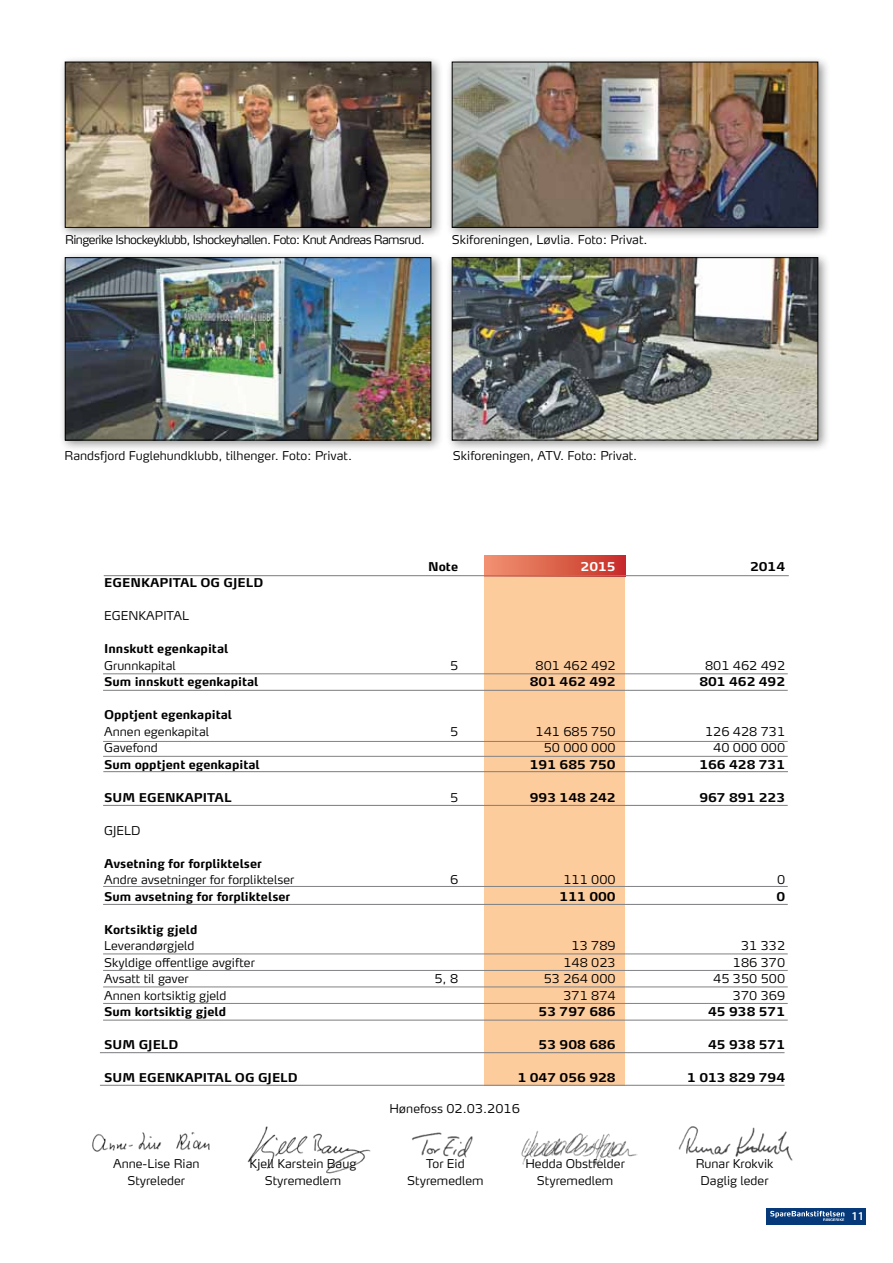
<style>
.page{position:relative;width:893px;height:1263px;background:#fff}
.page>*{position:absolute;margin:0;border:0;box-sizing:border-box;transform-origin:0 0}
.t1{font:300 12px "Max OT";color:#000}
.t2{font:700 12px "Max OT";color:#000}
.t3{font:300 12px "Max OT";letter-spacing:-.05em;color:#000}
.t4{font:700 12px "Max OT";color:#fff}
.t5{font:600 12px "Myriad Pro";color:#fff}
</style>
<div class="page">
<div style="left:59px;top:56px;width:384px;height:184px;background:#000;opacity:.42"></div>
<img style="left:67px;top:64px;width:362px;height:162px">
<div style="left:65px;top:62px;width:366px;height:166px;border:1px solid #000"></div>
<div style="left:59px;top:251px;width:384px;height:202px;background:#000;opacity:.42"></div>
<img style="left:67px;top:259px;width:362px;height:179px">
<div style="left:65px;top:257px;width:366px;height:183px;border:1px solid #000"></div>
<div style="left:446px;top:56px;width:384px;height:184px;background:#000;opacity:.42"></div>
<img style="left:454px;top:64px;width:362px;height:162px">
<div style="left:452px;top:62px;width:366px;height:166px;border:1px solid #000"></div>
<div style="left:446px;top:251px;width:384px;height:202px;background:#000;opacity:.42"></div>
<img style="left:454px;top:259px;width:362px;height:179px">
<div style="left:452px;top:257px;width:366px;height:183px;border:1px solid #000"></div>
<div style="left:485px;top:557px;width:140px;height:528px;background:#fdcc9d"></div>
<div style="left:485px;top:556px;width:140px;height:20px;background:linear-gradient(to right,#f29571,#c62e28)"></div>
<hr style="left:103px;top:673px;width:685px;height:1px;background:#808285">
<hr style="left:103px;top:690px;width:685px;height:1px;background:#808285">
<hr style="left:103px;top:756px;width:685px;height:1px;background:#808285">
<hr style="left:103px;top:771px;width:685px;height:1px;background:#808285">
<hr style="left:103px;top:741px;width:685px;height:1px;background:#808285">
<hr style="left:103px;top:805px;width:685px;height:1px;background:#808285">
<hr style="left:103px;top:904px;width:685px;height:1px;background:#808285">
<hr style="left:103px;top:886px;width:685px;height:1px;background:#808285">
<hr style="left:103px;top:954px;width:685px;height:1px;background:#808285">
<hr style="left:103px;top:970px;width:685px;height:1px;background:#808285">
<hr style="left:103px;top:987px;width:685px;height:1px;background:#808285">
<hr style="left:103px;top:1003px;width:685px;height:1px;background:#808285">
<hr style="left:103px;top:1019px;width:685px;height:2px;background:#808285">
<hr style="left:100px;top:1052px;width:684px;height:1px;background:#808285">
<hr style="left:100px;top:1085px;width:684px;height:1px;background:#808285">
<hr style="left:104px;top:575px;width:685px;height:1px;background:#808285">
<img style="left:92px;top:1132px;width:118px;height:20px">
<img style="left:521px;top:1131px;width:117px;height:35px">
<img style="left:247px;top:1126px;width:124px;height:48px">
<img style="left:678px;top:1126px;width:115px;height:34px">
<img style="left:412px;top:1132px;width:61px;height:26px">
<div style="left:766px;top:1208px;width:82px;height:16px;background:#053979"></div>
<svg style="left:770px;top:1211px;width:74px;height:10px"></svg>
<div style="left:850px;top:1208px;width:16px;height:16px;background:#053979"></div>
<p class="t3" style="left:65px;top:232px;width:361px">Ringerike Ishockeyklubb, Ishockeyhallen. Foto: Knut Andreas Ramsrud.</p>
<p class="t1" style="left:452px;top:232px;width:197px">Skiforeningen, Løvlia. Foto: Privat.</p>
<p class="t1" style="left:65px;top:448px;width:289px">Randsfjord Fuglehundklubb, tilhenger. Foto: Privat.</p>
<p class="t1" style="left:453px;top:448px;width:186px">Skiforeningen, ATV. Foto: Privat.</p>
<p class="t2" style="left:428px;top:558px;width:32px">Note</p>
<p class="t4" style="left:580px;top:558px;width:37px">2015</p>
<p class="t2" style="left:750px;top:558px;width:37px">2014</p>
<p class="t2" style="left:104px;top:575px;width:161px">EGENKAPITAL OG GJELD</p>
<p class="t1" style="left:104px;top:608px;width:86px">EGENKAPITAL</p>
<p class="t2" style="left:104px;top:641px;width:126px">Innskutt egenkapital</p>
<p class="t1" style="left:104px;top:657px;width:73px">Grunnkapital</p>
<p class="t1" style="left:450px;top:657px;width:10px">5</p>
<p class="t1" style="left:536px;top:657px;width:82px">801 462 492</p>
<p class="t1" style="left:705px;top:657px;width:82px">801 462 492</p>
<p class="t2" style="left:104px;top:674px;width:156px">Sum innskutt egenkapital</p>
<p class="t2" style="left:530px;top:674px;width:87px">801 462 492</p>
<p class="t2" style="left:699px;top:674px;width:87px">801 462 492</p>
<p class="t2" style="left:104px;top:707px;width:129px">Opptjent egenkapital</p>
<p class="t1" style="left:104px;top:723px;width:106px">Annen egenkapital</p>
<p class="t1" style="left:450px;top:723px;width:10px">5</p>
<p class="t1" style="left:536px;top:723px;width:82px">141 685 750</p>
<p class="t1" style="left:705px;top:723px;width:82px">126 428 731</p>
<p class="t1" style="left:104px;top:740px;width:55px">Gavefond</p>
<p class="t1" style="left:544px;top:740px;width:73px">50 000 000</p>
<p class="t1" style="left:713px;top:740px;width:73px">40 000 000</p>
<p class="t2" style="left:104px;top:756px;width:157px">Sum opptjent egenkapital</p>
<p class="t2" style="left:530px;top:756px;width:87px">191 685 750</p>
<p class="t2" style="left:699px;top:756px;width:87px">166 428 731</p>
<p class="t2" style="left:104px;top:789px;width:129px">SUM EGENKAPITAL</p>
<p class="t1" style="left:450px;top:789px;width:10px">5</p>
<p class="t2" style="left:530px;top:789px;width:87px">993 148 242</p>
<p class="t2" style="left:699px;top:789px;width:87px">967 891 223</p>
<p class="t1" style="left:104px;top:822px;width:38px">GJELD</p>
<p class="t2" style="left:104px;top:855px;width:159px">Avsetning for forpliktelser</p>
<p class="t1" style="left:104px;top:872px;width:192px">Andre avsetninger for forpliktelser</p>
<p class="t1" style="left:450px;top:872px;width:10px">6</p>
<p class="t1" style="left:563px;top:872px;width:54px">111 000</p>
<p class="t1" style="left:777px;top:872px;width:10px">0</p>
<p class="t2" style="left:104px;top:888px;width:188px">Sum avsetning for forpliktelser</p>
<p class="t2" style="left:560px;top:888px;width:58px">111 000</p>
<p class="t2" style="left:776px;top:888px;width:10px">0</p>
<p class="t2" style="left:104px;top:921px;width:95px">Kortsiktig gjeld</p>
<p class="t1" style="left:104px;top:938px;width:92px">Leverandørgjeld</p>
<p class="t1" style="left:572px;top:938px;width:46px">13 789</p>
<p class="t1" style="left:741px;top:938px;width:46px">31 332</p>
<p class="t1" style="left:104px;top:954px;width:152px">Skyldige offentlige avgifter</p>
<p class="t1" style="left:563px;top:954px;width:54px">148 023</p>
<p class="t1" style="left:733px;top:954px;width:54px">186 370</p>
<p class="t1" style="left:104px;top:971px;width:86px">Avsatt til gaver</p>
<p class="t1" style="left:434px;top:971px;width:25px">5, 8</p>
<p class="t1" style="left:544px;top:971px;width:73px">53 264 000</p>
<p class="t1" style="left:713px;top:971px;width:73px">45 350 500</p>
<p class="t1" style="left:104px;top:987px;width:124px">Annen kortsiktig gjeld</p>
<p class="t1" style="left:563px;top:987px;width:54px">371 874</p>
<p class="t1" style="left:733px;top:987px;width:54px">370 369</p>
<p class="t2" style="left:104px;top:1004px;width:123px">Sum kortsiktig gjeld</p>
<p class="t2" style="left:539px;top:1004px;width:79px">53 797 686</p>
<p class="t2" style="left:708px;top:1004px;width:79px">45 938 571</p>
<p class="t2" style="left:104px;top:1037px;width:76px">SUM GJELD</p>
<p class="t2" style="left:539px;top:1037px;width:79px">53 908 686</p>
<p class="t2" style="left:708px;top:1037px;width:79px">45 938 571</p>
<p class="t2" style="left:104px;top:1070px;width:195px">SUM EGENKAPITAL OG GJELD</p>
<p class="t2" style="left:518px;top:1070px;width:100px">1 047 056 928</p>
<p class="t2" style="left:687px;top:1070px;width:100px">1 013 829 794</p>
<p class="t1" style="left:113px;top:1156px;width:88px">Anne-Lise Rian</p>
<p class="t1" style="left:127px;top:1172px;width:59px">Styreleder</p>
<p class="t1" style="left:250px;top:1156px;width:108px">Kjell Karstein Baug</p>
<p class="t1" style="left:265px;top:1172px;width:78px">Styremedlem</p>
<p class="t1" style="left:389px;top:1101px;width:132px">Hønefoss 02.03.2016</p>
<p class="t1" style="left:426px;top:1156px;width:40px">Tor Eid</p>
<p class="t1" style="left:407px;top:1172px;width:78px">Styremedlem</p>
<p class="t1" style="left:525px;top:1156px;width:101px">Hedda Obstfelder</p>
<p class="t1" style="left:537px;top:1172px;width:78px">Styremedlem</p>
<p class="t1" style="left:696px;top:1156px;width:79px">Runar Krokvik</p>
<p class="t1" style="left:701px;top:1172px;width:69px">Daglig leder</p>
<p class="t5" style="left:851px;top:1209px;width:14px">11</p>
</div>
